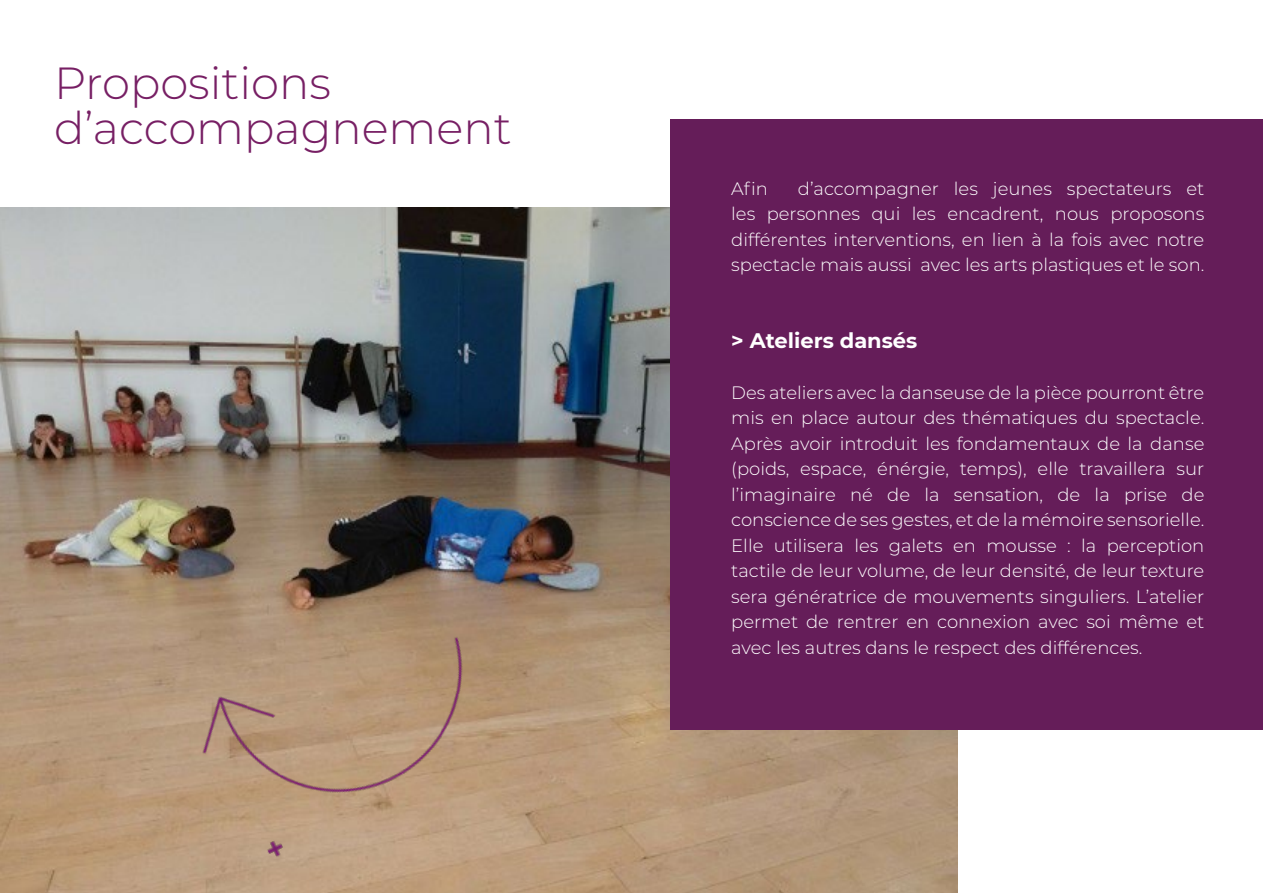
<style>
.page{position:relative;width:1263px;height:893px;background:#fff}
.page>*{position:absolute;margin:0;border:0;box-sizing:border-box;transform-origin:0 0}
.t1{font:300 45px/45px "Montserrat";color:#771f64}
.t2{font:700 21px "Montserrat";color:#fff}
.t3{font:300 18px/25.5px "Montserrat";color:#fff;text-align:justify}
</style>
<div class="page">
<img style="left:0;top:208px;width:958px;height:685px">
<img style="left:153px;top:563px;width:389px;height:330px">
<div style="left:670px;top:119px;width:593px;height:611px;background:#651d59"></div>
<h1 class="t1" style="left:54px;top:59px;width:459px">Propositions d’accompagnement</h1>
<p class="t3" style="left:731px;top:175px;width:38px">Afin</p>
<p class="t3" style="left:731px;top:175px;width:475px;text-indent:67px">d’accompagner les jeunes spectateurs et les personnes qui les encadrent, nous proposons diffé rentes interventions, en lien à la fois avec notre spectacle mais aussi avec les arts plastiques et le son.</p>
<p class="t2" style="left:731px;top:325px;width:188px">&gt; Ateliers dansés</p>
<p class="t3" style="left:731px;top:379px;width:475px">Des ateliers avec la danseuse de la pièce pourront être mis en place autour des thématiques du spectacle.<br>Après avoir introduit les fondamentaux de la danse (poids, espace, énérgie, temps), elle travaillera sur l’imaginaire né de la sensation, de la prise de conscience de ses gestes, et de la mémoire sensorielle.<br>Elle utilisera les galets en mousse : la perception tactile de leur volume, de leur densité, de leur texture sera génératrice de mouvements singuliers. L’atelier permet de rentrer en connexion avec soi même et avec les autres dans le respect des différences.</p>
</div>
